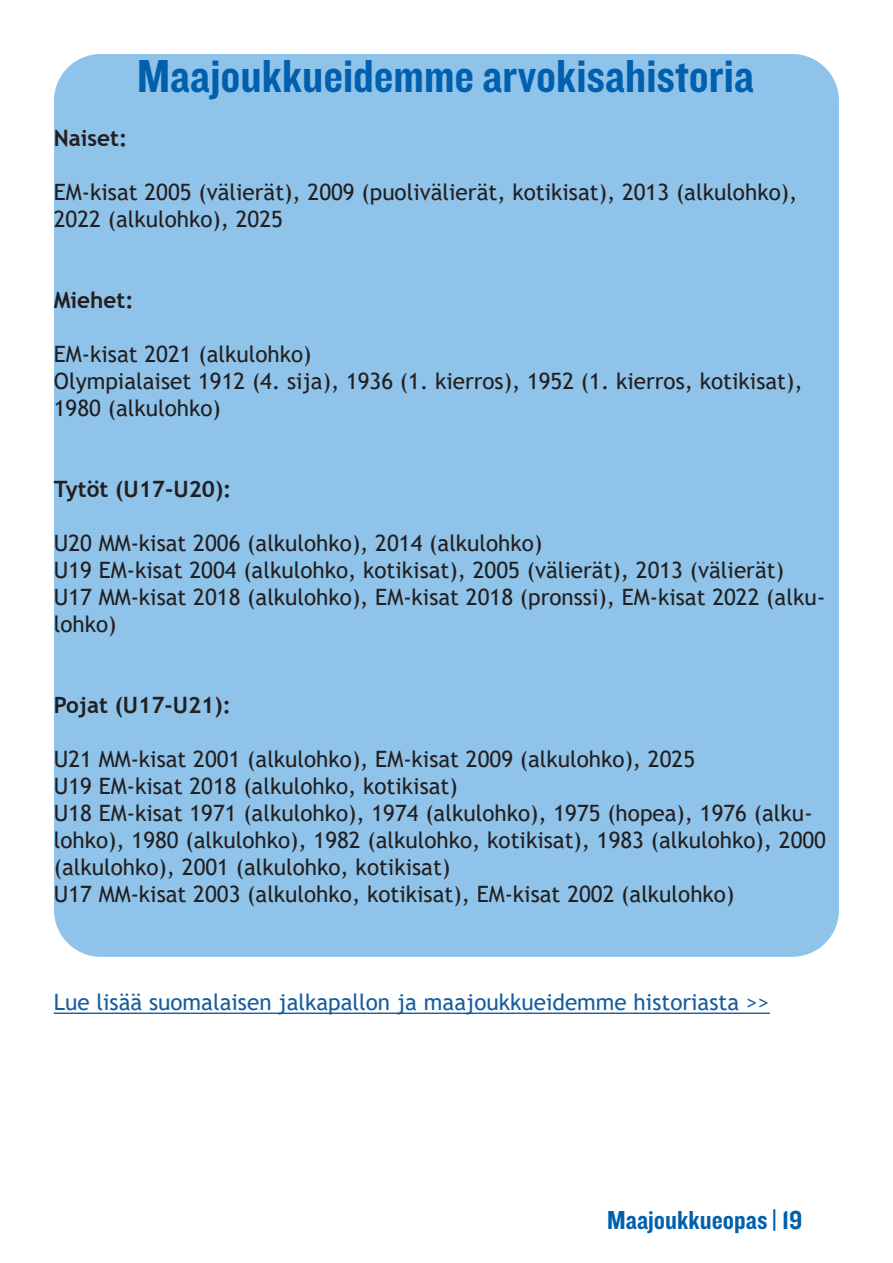
<style>
.page{position:relative;width:893px;height:1263px;background:#fff}
.page>*{position:absolute;margin:0;border:0;box-sizing:border-box;transform-origin:0 0}
.t1{font:48px "Knockout 50 Welterweight";color:#0160ae}
.t2{font:27px "Knockout 50 Welterweight";color:#0160ae}
.t3{font:22.5px/27px "Trebuchet MS";color:#231f20}
.t4{font:22.5px "Trebuchet MS";color:#175d9e}
.t5{font:700 22.5px "Trebuchet MS";color:#231f20}
</style>
<div class="page">
<div style="left:54px;top:54px;width:785px;height:903px;background:#8fc3e9;border-radius:47px"></div>
<hr style="left:54px;top:1012px;width:716px;height:2px;background:#175d9e">
<h1 class="t1" style="left:137px;top:45px;width:618px">Maajoukkueidemme arvokisahistoria</h1>
<p class="t5" style="left:54px;top:124px;width:75px">Naiset:</p>
<p class="t3" style="left:54px;top:179px;width:745px">EM-kisat 2005 (välierät), 2009 (puolivälierät, kotikisat), 2013 (alkulohko),<br>2022 (alkulohko), 2025</p>
<p class="t5" style="left:54px;top:286px;width:81px">Miehet:</p>
<p class="t3" style="left:54px;top:341px;width:750px">EM-kisat 2021 (alkulohko)<br>Olympialaiset 1912 (4. sija), 1936 (1. kierros), 1952 (1. kierros, kotikisat),<br>1980 (alkulohko)</p>
<p class="t5" style="left:54px;top:475px;width:179px">Tytöt (U17-U20):</p>
<p class="t3" style="left:54px;top:530px;width:773px">U20 MM-kisat 2006 (alkulohko), 2014 (alkulohko)<br>U19 EM-kisat 2004 (alkulohko, kotikisat), 2005 (välierät), 2013 (välierät)<br>U17 MM-kisat 2018 (alkulohko), EM-kisat 2018 (pronssi), EM-kisat 2022 (alku&shy;lohko)</p>
<p class="t5" style="left:54px;top:691px;width:179px">Pojat (U17-U21):</p>
<p class="t3" style="left:54px;top:746px;width:774px">U21 MM-kisat 2001 (alkulohko), EM-kisat 2009 (alkulohko), 2025<br>U19 EM-kisat 2018 (alkulohko, kotikisat)<br>U18 EM-kisat 1971 (alkulohko), 1974 (alkulohko), 1975 (hopea), 1976 (alku&shy;lohko), 1980 (alkulohko), 1982 (alkulohko, kotikisat), 1983 (alkulohko), 2000 (alkulohko), 2001 (alkulohko, kotikisat)<br>U17 MM-kisat 2003 (alkulohko, kotikisat), EM-kisat 2002 (alkulohko)</p>
<p class="t4" style="left:54px;top:988px;width:717px">Lue lisää suomalaisen jalkapallon ja maajoukkueidemme historiasta &gt;&gt;</p>
<p class="t2" style="left:607px;top:1202px;width:197px">Maajoukkueopas | 19</p>
</div>
